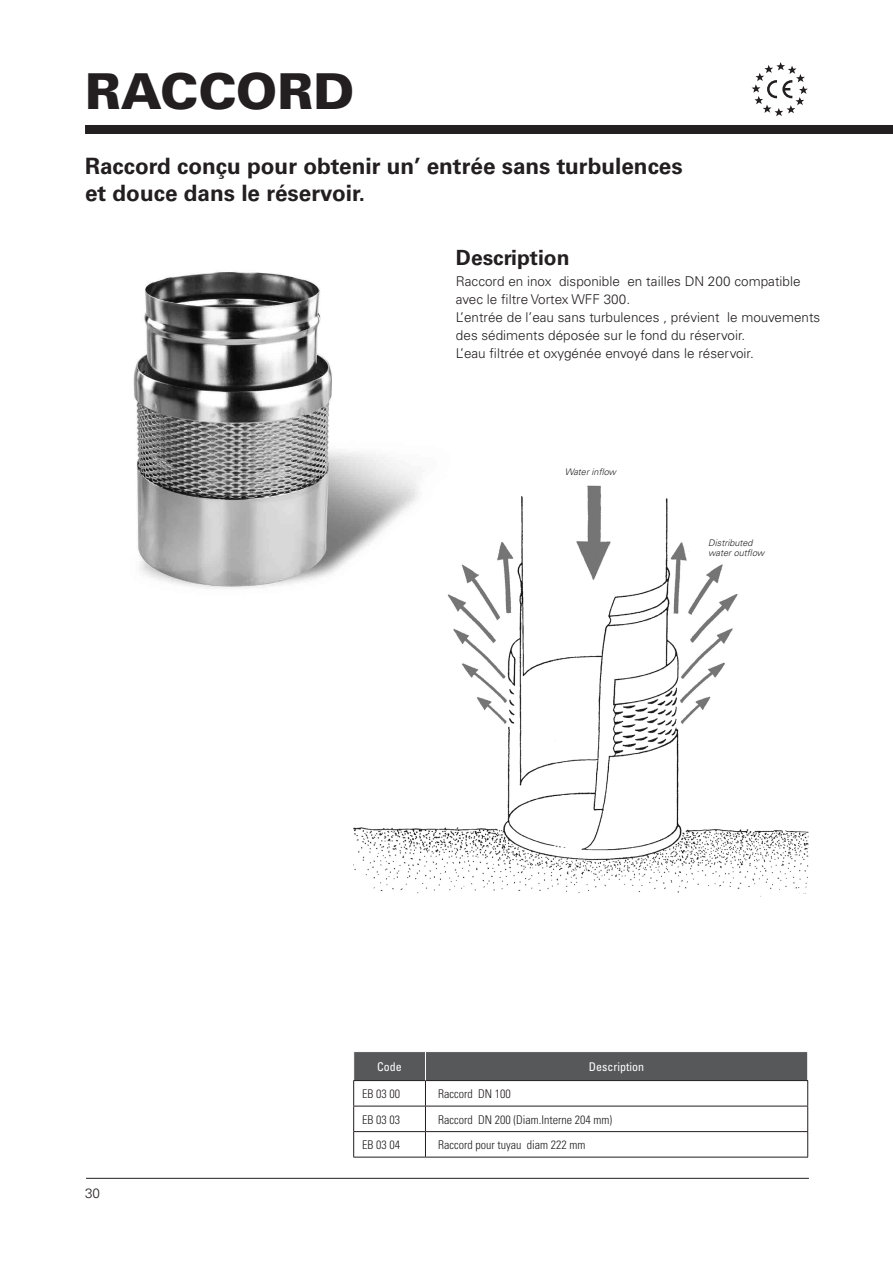
<style>
.page{position:relative;width:893px;height:1263px;background:#fff}
.page>*{position:absolute;margin:0;border:0;box-sizing:border-box;transform-origin:0 0}
.t1{font:900 49.5px "Univers";color:#231f20}
.t2{font:700 22.5px/27px "Univers";color:#231f20}
.t3{font:700 21px "Univers";color:#231f20}
.t4{font:300 13.5px/18px "Univers";color:#231f20}
.t5{font:300 condensed 12px "Univers";color:#231f20}
.t6{font:condensed 12px "Univers";color:#fff}
.t7{font:italic 300 9.15px/10.1px "Univers";color:#231f20}
</style>
<div class="page">
<img style="left:133px;top:271px;width:283px;height:317px">
<img style="left:353px;top:485px;width:455px;height:412px">
<hr style="left:86px;top:1178px;width:723px;height:1px;background:#231f20">
<svg style="left:752px;top:62px;width:56px;height:54px"></svg>
<hr style="left:353px;top:1157px;width:72px;height:1px;background:#231f20">
<hr style="left:425px;top:1157px;width:383px;height:1px;background:#231f20">
<svg style="left:353px;top:1051px;width:455px;height:106px"></svg>
<div style="left:85px;top:125px;width:808px;height:9px;background:#231f20"></div>
<h1 class="t1" style="left:85px;top:60px;width:271px">RACCORD</h1>
<h2 class="t2" style="left:85px;top:153px;width:599px">Raccord conçu pour obtenir un’ entrée sans turbulences et douce dans le réservoir.</h2>
<h3 class="t3" style="left:456px;top:246px;width:115px">Description</h3>
<p class="t4" style="left:456px;top:273px;width:366px">Raccord en inox disponible en tailles DN 200 compatible avec le filtre Vortex WFF 300.<br>L’entrée de l’eau sans turbulences , prévient le mouvements des sédiments déposée sur le fond du réservoir.<br>L’eau filtrée et oxygénée envoyé dans le réservoir.</p>
<p class="t4" style="left:85px;top:1184px;width:17px">30</p>
<p class="t7" style="left:565px;top:467px;width:53px">Water inflow</p>
<p class="t7" style="left:708px;top:538px;width:58px">Distributed water outflow</p>
<p class="t6" style="left:377px;top:1059px;width:26px">Code</p>
<p class="t6" style="left:589px;top:1059px;width:57px">Description</p>
<p class="t5" style="left:362px;top:1087px;width:39px">EB 03 00</p>
<p class="t5" style="left:438px;top:1087px;width:74px">Raccord DN 100</p>
<p class="t5" style="left:362px;top:1112px;width:39px">EB 03 03</p>
<p class="t5" style="left:438px;top:1112px;width:175px">Raccord DN 200 (Diam.Interne 204 mm)</p>
<p class="t5" style="left:362px;top:1138px;width:39px">EB 03 04</p>
<p class="t5" style="left:438px;top:1138px;width:149px">Raccord pour tuyau diam 222 mm</p>
</div>
